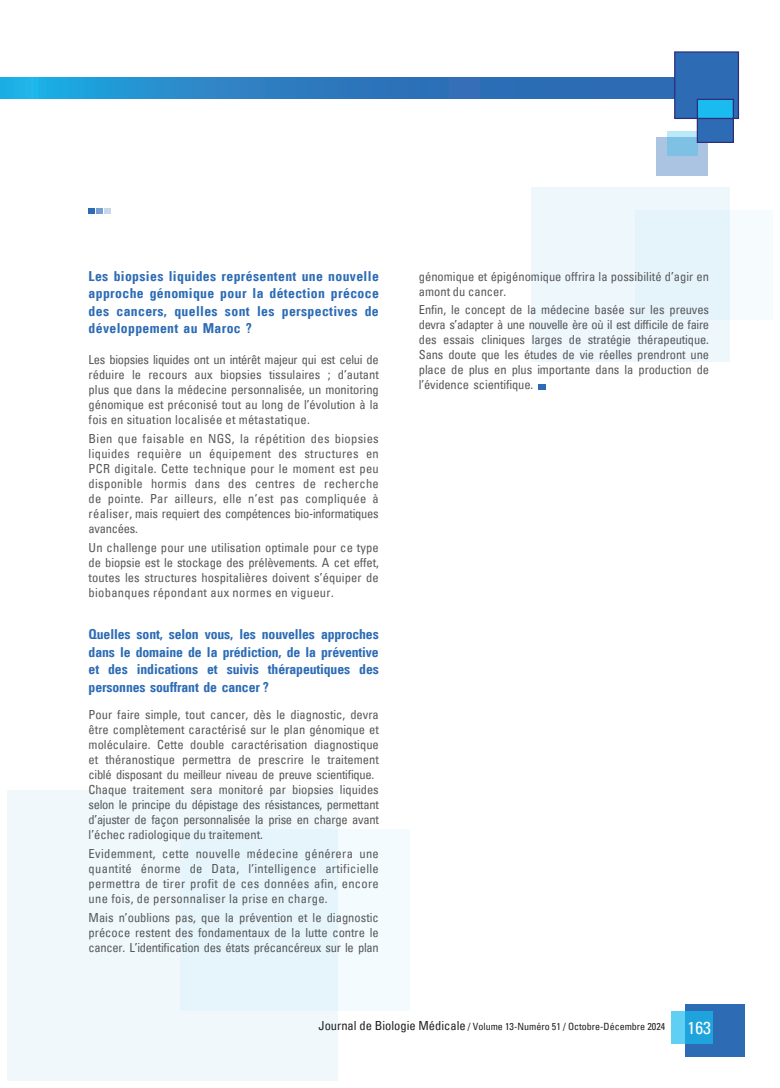
<style>
.page{position:relative;width:780px;height:1088px;background:#fff}
.page>*{position:absolute;margin:0;border:0;box-sizing:border-box;transform-origin:0 0}
.t1{font:condensed 17.5px "Univers";color:#fff}
.t2{font:700 condensed 13.75px/17.5px "Univers";letter-spacing:.005em;color:#2d6cb5;text-align:justify}
.t3{font:condensed 12.5px/15px "Univers";color:#57585a;text-align:justify}
.t4{font:condensed 10px "Univers";color:#231f20}
.s1{font-size:12.5px}
</style>
<div class="page">
<div style="left:656px;top:137px;width:51px;height:38px;background:#abc4e1"></div>
<svg style="left:667px;top:131px;width:30px;height:25px"></svg>
<div style="left:7px;top:791px;width:331px;height:290px;background:#f0f8fc"></div>
<div style="left:180px;top:829px;width:230px;height:181px;background:linear-gradient(to right,#e0f3fa,#f3fbfe)"></div>
<div style="left:530px;top:188px;width:199px;height:174px;background:#eef7fc"></div>
<div style="left:635px;top:211px;width:137px;height:109px;background:linear-gradient(to right,#dff1fa,#f5fbfe)"></div>
<div style="left:684px;top:1004px;width:60px;height:52px;background:#2d6cb5"></div>
<svg style="left:671px;top:1011px;width:42px;height:32px"></svg>
<svg style="left:37px;top:78px;width:637px;height:20px"></svg>
<div style="left:674px;top:51px;width:65px;height:68px;background:#2d6cb5;border:1px solid #2e2d7a"></div>
<div style="left:696px;top:118px;width:38px;height:25px;background:#2d6cb5;border:1px solid #2e2d7a"></div>
<div style="left:696px;top:99px;width:38px;height:20px;background:#1abbee;border:1px solid #2e2d7a"></div>
<div style="left:0;top:78px;width:37px;height:20px;background:#1fb2e8"></div>
<svg style="left:89px;top:208px;width:21px;height:5px"></svg>
<svg style="left:538px;top:384px;width:7px;height:5px"></svg>
<p class="t2" style="left:89px;top:267px;width:292px">Les biopsies liquides représentent une nouvelle approche génomique pour la détection précoce des cancers, quelles sont les perspectives de développement au Maroc ?</p>
<p class="t3" style="left:89px;top:352px;width:292px">Les biopsies liquides ont un intérêt majeur qui est celui de réduire le recours aux biopsies tissulaires ; d’autant plus que dans la médecine personnalisée, un monitoring génomique est préconisé tout au long de l’évolution à la fois en situation localisée et métastatique.</p>
<p class="t3" style="left:89px;top:431px;width:292px">Bien que faisable en NGS, la répétition des biopsies liquides requière un équipement des structures en PCR digitale. Cette technique pour le moment est peu disponible hormis dans des centres de recherche de pointe. Par ailleurs, elle n’est pas compliquée à réaliser, mais requiert des compétences bio-informatiques avancées.</p>
<p class="t3" style="left:89px;top:540px;width:292px">Un challenge pour une utilisation optimale pour ce type de biopsie est le stockage des prélèvements. A cet effet, toutes les structures hospitalières doivent s’équiper de biobanques répondant aux normes en vigueur.</p>
<p class="t2" style="left:89px;top:626px;width:292px">Quelles sont, selon vous, les nouvelles approches dans le domaine de la prédiction, de la préventive et des indications et suivis thérapeutiques des personnes souffrant de cancer ?</p>
<p class="t3" style="left:89px;top:707px;width:292px">Pour faire simple, tout cancer, dès le diagnostic, devra être complètement caractérisé sur le plan génomique et moléculaire. Cette double caractérisation diagnostique et théranostique permettra de prescrire le traitement ciblé disposant du meilleur niveau de preuve scientifique.</p>
<p class="t3" style="left:89px;top:782px;width:292px">Chaque traitement sera monitoré par biopsies liquides selon le principe du dépistage des résistances, permettant d’ajuster de façon personnalisée la prise en charge avant l’échec radiologique du traitement.</p>
<p class="t3" style="left:89px;top:846px;width:292px">Evidemment, cette nouvelle médecine générera une quantité énorme de Data, l’intelligence artificielle permettra de tirer profit de ces données afin, encore une fois, de personnaliser la prise en charge.</p>
<p class="t3" style="left:89px;top:910px;width:292px">Mais n’oublions pas, que la prévention et le diagnostic précoce restent des fondamentaux de la lutte contre le cancer. L’identification des états précancéreux sur le plan</p>
<p class="t3" style="left:419px;top:268px;width:292px">génomique et épigénomique offrira la possibilité d’agir en amont du cancer.</p>
<p class="t3" style="left:419px;top:302px;width:292px">Enfin, le concept de la médecine basée sur les preuves devra s’adapter à une nouvelle ère où il est difficile de faire des essais cliniques larges de stratégie thérapeutique.<br>Sans doute que les études de vie réelles prendront une place de plus en plus importante dans la production de l’évidence scientifique.</p>
<p class="t4" style="left:318px;top:1020px;width:348px"><span class="s1">Journal de Biologie Médicale</span> / Volume 13-Numéro 51 / Octobre-Décembre 2024</p>
<h1 class="t1" style="left:687px;top:1016px;width:25px">163</h1>
</div>
